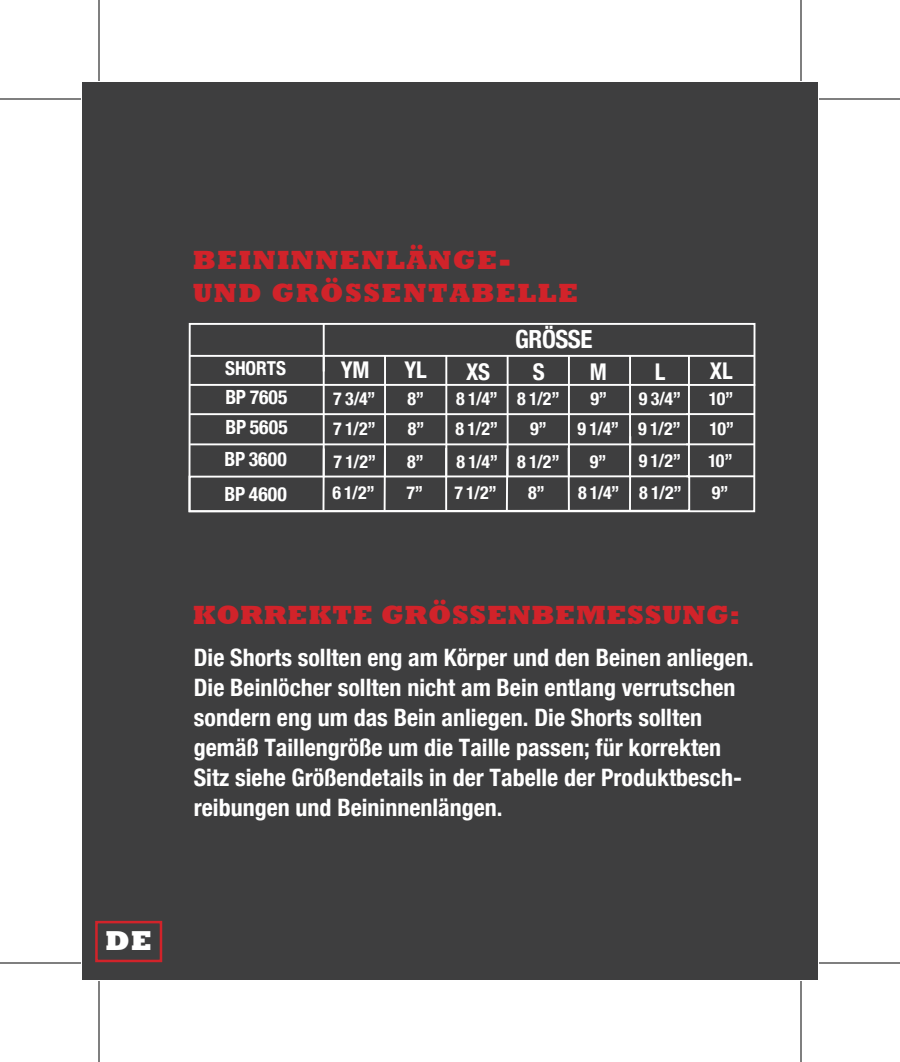
<style>
.page{position:relative;width:900px;height:1062px;background:#fff}
.page>*{position:absolute;margin:0;border:0;box-sizing:border-box;transform-origin:0 0}
.t1{font:800 28.2px "Rockwell";color:#fff}
.t2{font:800 27px/32.4px "Rockwell";letter-spacing:.055em;color:#d1232a}
.t3{font:800 27px "Rockwell";letter-spacing:.02em;color:#d1232a}
.t4{font:700 condensed 24.9px "Helvetica Neue";letter-spacing:-.02em;color:#fff}
.t5{font:700 condensed 24px/30px "Helvetica Neue";color:#fff}
.t6{font:700 condensed 23.1px "Helvetica Neue";letter-spacing:-.005em;color:#fff}
.t7{font:700 condensed 19.5px "Helvetica Neue";letter-spacing:.01em;color:#fff}
.t8{font:700 condensed 19.2px "Helvetica Neue";letter-spacing:-.005em;color:#fff}
.t9{font:700 condensed 18px/32.4px "Helvetica Neue";color:#fff}
</style>
<div class="page">
<div style="left:82px;top:82px;width:736px;height:898px;background:#3e3e3f"></div>
<div style="left:95px;top:921px;width:67px;height:41px;border:3px solid #d1232a"></div>
<hr style="left:190px;top:413px;width:500px;height:2px;background:#fff">
<hr style="left:190px;top:384px;width:500px;height:2px;background:#fff">
<hr style="left:190px;top:443px;width:500px;height:2px;background:#fff">
<hr style="left:323px;top:356px;width:2px;height:121px;background:#fff">
<hr style="left:445px;top:356px;width:2px;height:121px;background:#fff">
<hr style="left:384px;top:356px;width:2px;height:121px;background:#fff">
<hr style="left:507px;top:356px;width:2px;height:121px;background:#fff">
<hr style="left:568px;top:356px;width:2px;height:121px;background:#fff">
<div style="left:188px;top:323px;width:567px;height:189px;border:2px solid #fff"></div>
<hr style="left:323px;top:448px;width:2px;height:62px;background:#fff">
<hr style="left:445px;top:448px;width:2px;height:62px;background:#fff">
<hr style="left:384px;top:445px;width:2px;height:66px;background:#fff">
<hr style="left:506px;top:448px;width:2px;height:63px;background:#fff">
<hr style="left:568px;top:448px;width:2px;height:63px;background:#fff">
<div style="left:189px;top:475px;width:501px;height:37px;border:2px solid #fff"></div>
<hr style="left:629px;top:356px;width:2px;height:121px;background:#fff">
<hr style="left:629px;top:436px;width:2px;height:74px;background:#fff">
<hr style="left:688px;top:356px;width:2px;height:121px;background:#fff">
<hr style="left:686px;top:475px;width:69px;height:2px;background:#fff">
<hr style="left:686px;top:443px;width:69px;height:2px;background:#fff">
<hr style="left:686px;top:413px;width:69px;height:2px;background:#fff">
<hr style="left:687px;top:384px;width:68px;height:2px;background:#fff">
<hr style="left:189px;top:355px;width:565px;height:2px;background:#fff">
<hr style="left:323px;top:323px;width:2px;height:48px;background:#fff">
<hr style="left:0;top:98px;width:81px;height:2px;background:#000">
<hr style="left:819px;top:98px;width:81px;height:2px;background:#000">
<hr style="left:0;top:962px;width:81px;height:2px;background:#000">
<hr style="left:819px;top:962px;width:81px;height:2px;background:#000">
<hr style="left:98px;top:0;width:2px;height:81px;background:#000">
<hr style="left:98px;top:981px;width:2px;height:81px;background:#000">
<hr style="left:800px;top:0;width:2px;height:81px;background:#000">
<hr style="left:800px;top:981px;width:2px;height:81px;background:#000">
<p class="t2" style="left:193px;top:244px;width:387px">BEININNENLÄNGE-<br>UND GRÖSSENTABELLE</p>
<p class="t4" style="left:515px;top:324px;width:79px">GRÖSSE</p>
<p class="t8" style="left:225px;top:357px;width:62px">SHORTS</p>
<p class="t7" style="left:225px;top:385px;width:64px">BP 7605</p>
<p class="t7" style="left:225px;top:415px;width:64px">BP 5605</p>
<p class="t6" style="left:341px;top:356px;width:30px">YM</p>
<p class="t6" style="left:404px;top:356px;width:24px">YL</p>
<p class="t6" style="left:466px;top:358px;width:25px">XS</p>
<p class="t6" style="left:533px;top:358px;width:13px">S</p>
<p class="t6" style="left:590px;top:358px;width:19px">M</p>
<p class="t6" style="left:655px;top:358px;width:12px">L</p>
<p class="t9" style="left:517px;top:384px;width:44px;line-height:29.4px;text-align:center">8 1/2”<br>9”</p>
<p class="t9" style="left:456px;top:383px;width:43px">8 1/4”</p>
<p class="t9" style="left:590px;top:383px;width:18px">9”</p>
<p class="t9" style="left:639px;top:383px;width:44px">9 3/4”</p>
<p class="t9" style="left:333px;top:383px;width:44px">7 3/4”</p>
<p class="t9" style="left:408px;top:383px;width:18px">8”</p>
<p class="t9" style="left:638px;top:412px;width:44px">9 1/2”</p>
<p class="t9" style="left:333px;top:412px;width:44px">7 1/2”</p>
<p class="t9" style="left:456px;top:412px;width:44px">8 1/2”</p>
<p class="t9" style="left:408px;top:412px;width:18px">8”</p>
<p class="t9" style="left:578px;top:412px;width:43px">9 1/4”</p>
<p class="t7" style="left:224px;top:447px;width:64px">BP 3600</p>
<p class="t9" style="left:334px;top:445px;width:44px">7 1/2”</p>
<p class="t9" style="left:457px;top:445px;width:43px">8 1/4”</p>
<p class="t9" style="left:407px;top:445px;width:18px">8”</p>
<p class="t9" style="left:517px;top:445px;width:44px">8 1/2”</p>
<p class="t9" style="left:590px;top:445px;width:18px">9”</p>
<p class="t9" style="left:639px;top:445px;width:44px">9 1/2”</p>
<p class="t6" style="left:710px;top:357px;width:24px">XL</p>
<p class="t9" style="left:709px;top:383px;width:26px">10”</p>
<p class="t9" style="left:708px;top:412px;width:28px">10”<br>10”</p>
<p class="t7" style="left:224px;top:482px;width:64px">BP 4600</p>
<p class="t9" style="left:332px;top:476px;width:44px">6 1/2”</p>
<p class="t9" style="left:407px;top:476px;width:18px">7”</p>
<p class="t9" style="left:454px;top:476px;width:44px">7 1/2”</p>
<p class="t9" style="left:528px;top:476px;width:18px">8”</p>
<p class="t9" style="left:578px;top:476px;width:105px">8 1/4” 8 1/2”</p>
<p class="t9" style="left:712px;top:476px;width:18px">9”</p>
<p class="t3" style="left:193px;top:600px;width:549px">KORREKTE GRÖSSENBEMESSUNG:</p>
<p class="t5" style="left:194px;top:642px;width:561px">Die Shorts sollten eng am Körper und den Beinen anliegen.<br>Die Beinlöcher sollten nicht am Bein entlang verrutschen sondern eng um das Bein anliegen. Die Shorts sollten gemäß Taillengröße um die Taille passen; für korrekten Sitz siehe Größendetails in der Tabelle der Produktbesch&shy;reibungen und Beininnenlängen.</p>
<p class="t1" style="left:105px;top:924px;width:48px">DE</p>
</div>
